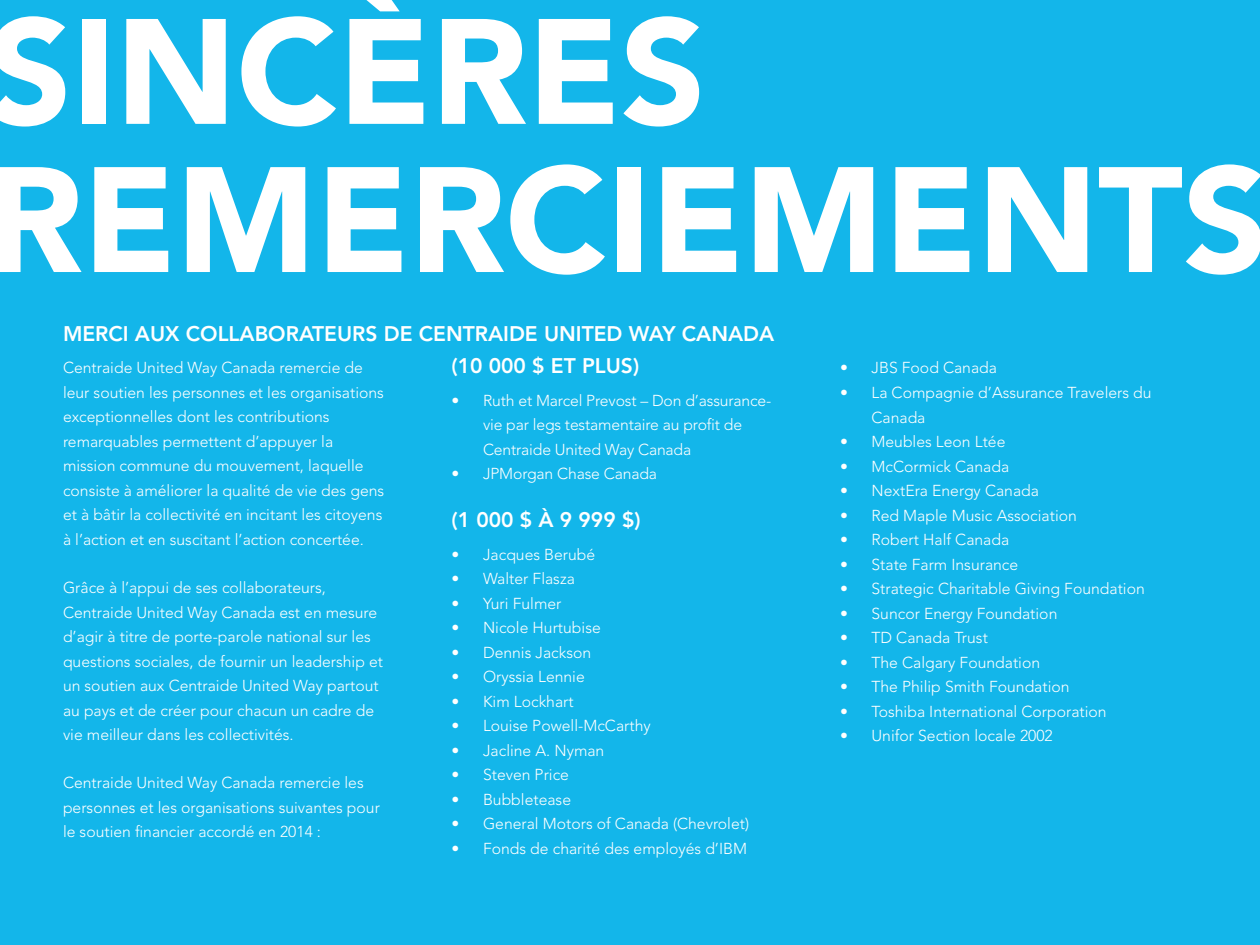
<style>
.page{position:relative;width:1260px;height:945px;background:#13b6ea}
.page>*{position:absolute;margin:0;border:0;box-sizing:border-box;transform-origin:0 0}
.t1{font:900 148.22px/148.2px "Avenir";color:#fff}
.t2{font:800 21px "Avenir";color:#fff}
.t3{font:300 15.75px/24.5px "Avenir";color:#fff}
</style>
<div class="page">
<h1 class="t1" style="left:-13px;top:-3px;width:1283px">SINCÈRES<br>REMERCIEMENTS</h1>
<h2 class="t2" style="left:63px;top:321px;width:713px">MERCI AUX COLLABORATEURS DE CENTRAIDE UNITED WAY CANADA</h2>
<p class="t3" style="left:63px;top:356px;width:323px">Centraide United Way Canada remercie de leur soutien les personnes et les organisations exceptionnelles dont les contributions remarquables permettent d’appuyer la mission commune du mouvement, laquelle consiste à améliorer la qualité de vie des gens et à bâtir la collectivité en incitant les citoyens à l’action et en suscitant l’action concertée.</p>
<p class="t3" style="left:63px;top:575px;width:322px">Grâce à l’appui de ses collaborateurs, Centraide United Way Canada est en mesure d’agir à titre de porte-parole national sur les questions sociales, de fournir un leadership et un soutien aux Centraide United Way partout au pays et de créer pour chacun un cadre de vie meilleur dans les collectivités.</p>
<p class="t3" style="left:63px;top:771px;width:318px">Centraide United Way Canada remercie les personnes et les organisations suivantes pour le soutien financier accordé en 2014 :</p>
<h2 class="t2" style="left:452px;top:354px;width:189px">(10 000 $ ET PLUS)</h2>
<p class="t3" style="left:483px;top:388px;width:290px;text-indent:-32px">• Ruth et Marcel Prevost – Don d’assurance&shy;vie par legs testamentaire au profit de<br>Centraide United Way Canada</p>
<p class="t3" style="left:452px;top:462px;width:207px">• JPMorgan Chase Canada</p>
<h2 class="t2" style="left:452px;top:508px;width:191px">(1 000 $ À 9 999 $)</h2>
<p class="t3" style="left:452px;top:542px;width:145px">• Jacques Berubé</p>
<p class="t3" style="left:452px;top:567px;width:125px">• Walter Flasza</p>
<p class="t3" style="left:452px;top:591px;width:111px">• Yuri Fulmer</p>
<p class="t3" style="left:452px;top:616px;width:151px">• Nicole Hurtubise</p>
<p class="t3" style="left:452px;top:640px;width:141px">• Dennis Jackson</p>
<p class="t3" style="left:452px;top:665px;width:135px">• Oryssia Lennie</p>
<p class="t3" style="left:452px;top:689px;width:124px">• Kim Lockhart</p>
<p class="t3" style="left:452px;top:714px;width:201px">• Louise Powell-McCarthy</p>
<p class="t3" style="left:452px;top:738px;width:154px">• Jacline A. Nyman</p>
<p class="t3" style="left:452px;top:763px;width:119px">• Steven Price</p>
<p class="t3" style="left:452px;top:787px;width:121px">• Bubbletease</p>
<p class="t3" style="left:452px;top:812px;width:299px">• General Motors of Canada (Chevrolet)</p>
<p class="t3" style="left:452px;top:836px;width:297px">• Fonds de charité des employés d’IBM</p>
<p class="t3" style="left:840px;top:356px;width:159px">• JBS Food Canada</p>
<p class="t3" style="left:872px;top:380px;width:282px;text-indent:-32px">• La Compagnie d’Assurance Travelers du<br>Canada</p>
<p class="t3" style="left:840px;top:429px;width:167px">• Meubles Leon Ltée</p>
<p class="t3" style="left:840px;top:454px;width:171px">• McCormick Canada</p>
<p class="t3" style="left:840px;top:478px;width:201px">• NextEra Energy Canada</p>
<p class="t3" style="left:840px;top:503px;width:238px">• Red Maple Music Association</p>
<p class="t3" style="left:840px;top:527px;width:171px">• Robert Half Canada</p>
<p class="t3" style="left:840px;top:552px;width:180px">• State Farm Insurance</p>
<p class="t3" style="left:840px;top:576px;width:306px">• Strategic Charitable Giving Foundation</p>
<p class="t3" style="left:840px;top:601px;width:219px">• Suncor Energy Foundation</p>
<p class="t3" style="left:840px;top:625px;width:149px">• TD Canada Trust</p>
<p class="t3" style="left:840px;top:650px;width:202px">• The Calgary Foundation</p>
<p class="t3" style="left:840px;top:674px;width:231px">• The Philip Smith Foundation</p>
<p class="t3" style="left:840px;top:699px;width:268px">• Toshiba International Corporation</p>
<p class="t3" style="left:840px;top:723px;width:214px">• Unifor Section locale 2002</p>
</div>
